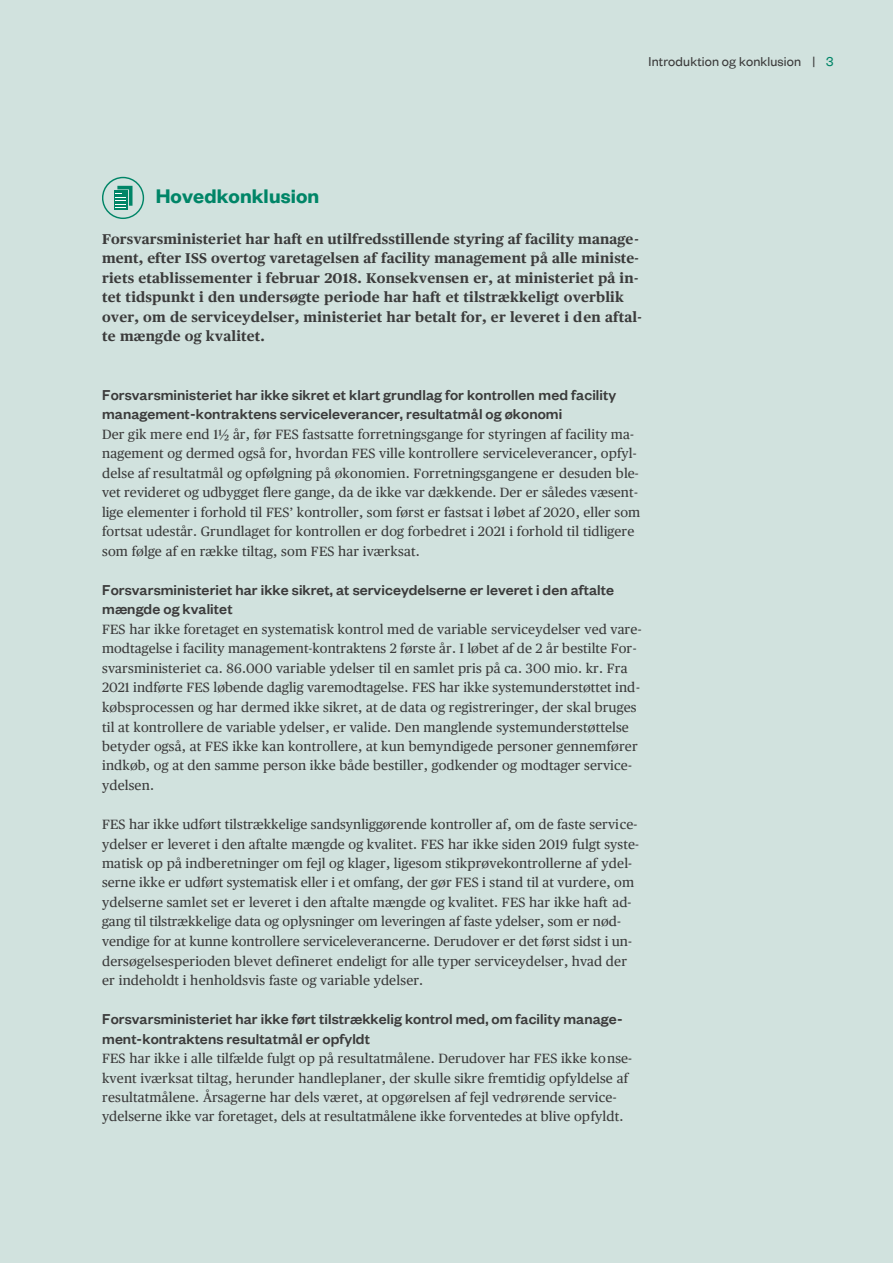
<style>
.page{position:relative;width:893px;height:1263px;background:#d1e2de}
.page>*{position:absolute;margin:0;border:0;box-sizing:border-box;transform-origin:0 0}
.t1{font:600 21.75px "Founders Grotesk";letter-spacing:.005em;color:#008567}
.t2{font:500 15.9px/19.5px "Founders Grotesk";letter-spacing:.005em;color:#3b3b3b}
.t3{font:700 14.25px/19.5px "Publico Text";letter-spacing:.01em;color:#3b3b3b}
.t4{font:14.25px "Founders Grotesk";letter-spacing:.015em;color:#3b3b3b}
.t5{font:13.5px/19.5px "Publico Text";letter-spacing:.01em;color:#3b3b3b}
.s1{color:#008567}
</style>
<div class="page">
<svg style="left:102px;top:177px;width:42px;height:42px"></svg>
<p class="t4" style="left:649px;top:53px;width:187px">Introduktion og konklusion | <span class="s1">3</span></p>
<p class="t1" style="left:156px;top:182px;width:165px">Hovedkonklusion</p>
<p class="t3" style="left:102px;top:230px;width:541px">Forsvarsministeriet har haft en utilfredsstillende styring af facility manage&shy;ment, efter ISS overtog varetagelsen af facility management på alle ministe&shy;riets etablissementer i februar 2018. Konsekvensen er, at ministeriet på in&shy;tet tidspunkt i den undersøgte periode har haft et tilstrækkeligt overblik over, om de serviceydelser, ministeriet har betalt for, er leveret i den aftal&shy;te mængde og kvalitet.</p>
<h3 class="t2" style="left:102px;top:385px;width:516px">Forsvarsministeriet har ikke sikret et klart grundlag for kontrollen med facility management-kontraktens serviceleverancer, resultatmål og økonomi</h3>
<p class="t5" style="left:102px;top:425px;width:540px">Der gik mere end 1½ år, før FES fastsatte forretningsgange for styringen af facility ma&shy;nagement og dermed også for, hvordan FES ville kontrollere serviceleverancer, opfyl&shy;delse af resultatmål og opfølgning på økonomien. Forretningsgangene er desuden ble&shy;vet revideret og udbygget flere gange, da de ikke var dækkende. Der er således væsent&shy;lige elementer i forhold til FES’ kontroller, som først er fastsat i løbet af 2020, eller som fortsat udestår. Grundlaget for kontrollen er dog forbedret i 2021 i forhold til tidligere som følge af en række tiltag, som FES har iværksat.</p>
<h3 class="t2" style="left:102px;top:580px;width:514px">Forsvarsministeriet har ikke sikret, at serviceydelserne er leveret i den aftalte mængde og kvalitet</h3>
<p class="t5" style="left:102px;top:620px;width:541px">FES har ikke foretaget en systematisk kontrol med de variable serviceydelser ved vare&shy;modtagelse i facility management-kontraktens 2 første år. I løbet af de 2 år bestilte For&shy;svarsministeriet ca. 86.000 variable ydelser til en samlet pris på ca. 300 mio. kr. Fra 2021 indførte FES løbende daglig varemodtagelse. FES har ikke systemunderstøttet ind&shy;købsprocessen og har dermed ikke sikret, at de data og registreringer, der skal bruges til at kontrollere de variable ydelser, er valide. Den manglende systemunderstøttelse betyder også, at FES ikke kan kontrollere, at kun bemyndigede personer gennemfører indkøb, og at den samme person ikke både bestiller, godkender og modtager service&shy;ydelsen.</p>
<p class="t5" style="left:102px;top:815px;width:538px">FES har ikke udført tilstrækkelige sandsynliggørende kontroller af, om de faste service&shy;ydelser er leveret i den aftalte mængde og kvalitet. FES har ikke siden 2019 fulgt syste&shy;matisk op på indberetninger om fejl og klager, ligesom stikprøvekontrollerne af ydel&shy;serne ikke er udført systematisk eller i et omfang, der gør FES i stand til at vurdere, om ydelserne samlet set er leveret i den aftalte mængde og kvalitet. FES har ikke haft ad&shy;gang til tilstrækkelige data og oplysninger om leveringen af faste ydelser, som er nød&shy;vendige for at kunne kontrollere serviceleverancerne. Derudover er det først sidst i un&shy;dersøgelsesperioden blevet defineret endeligt for alle typer serviceydelser, hvad der er indeholdt i henholdsvis faste og variable ydelser.</p>
<h3 class="t2" style="left:102px;top:1010px;width:522px">Forsvarsministeriet har ikke ført tilstrækkelig kontrol med, om facility manage&shy;ment-kontraktens resultatmål er opfyldt</h3>
<p class="t5" style="left:102px;top:1049px;width:532px">FES har ikke i alle tilfælde fulgt op på resultatmålene. Derudover har FES ikke konse&shy;kvent iværksat tiltag, herunder handleplaner, der skulle sikre fremtidig opfyldelse af resultatmålene. Årsagerne har dels været, at opgørelsen af fejl vedrørende service&shy;ydelserne ikke var foretaget, dels at resultatmålene ikke forventedes at blive opfyldt.</p>
</div>
